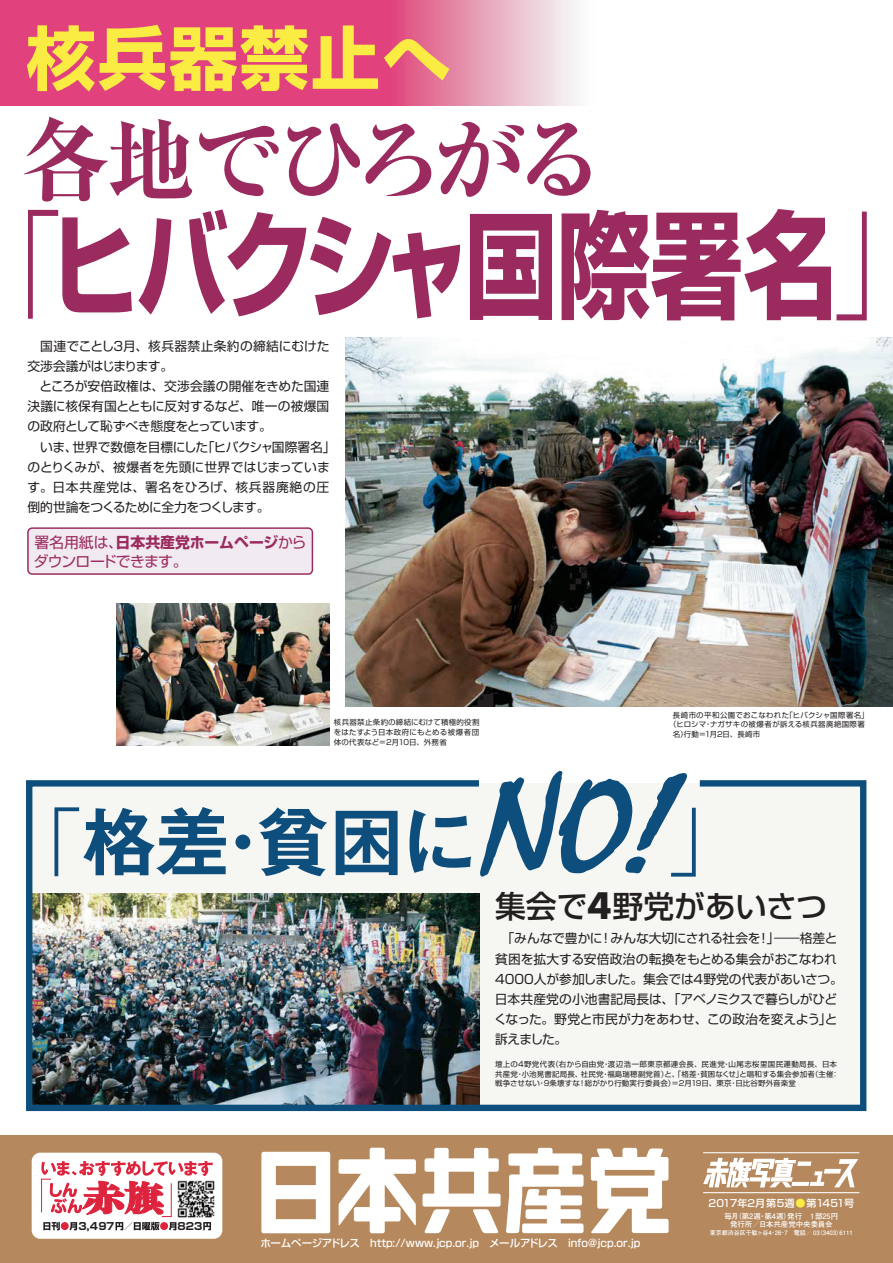
<style>
.page{position:relative;width:893px;height:1263px;background:#fff}
.page>*{position:absolute;margin:0;border:0;box-sizing:border-box;transform-origin:0 0}
.t1{font:700 116.1px "Shin Go Pro";letter-spacing:-.07em;color:#9b2b5f;scale:.8 1}
.t2{font:700 expanded 90.4px "Ryumin Pro";letter-spacing:-.08em;color:#9b2b5f}
.t3{font:700 73.3px "Gothic MB101 Pro De";color:#0e4e7d}
.t4{font:300 73.3px "Gothic MB101 Pro";color:#0e4e7d}
.t5{font:700 69.3px "Shin Go Pro";letter-spacing:.025em;color:#fbec43}
.t6{font:700 35.5px "Futura";color:#231f20}
.t7{font:500 30.8px "Shin Go Pro";color:#231f20}
.t8{font:14.9px/19.1px "Shin Go Pro";letter-spacing:-.05em;color:#9b2b5f}
.t9{font:700 14.9px "Shin Go Pro";color:#9b2b5f}
.t10{font:12.8px/20.2px "Shin Go Pro";letter-spacing:-.005em;color:#231f20}
.t11{font:12.8px "Shin Go Pro";letter-spacing:.025em;color:#231f20}
.t12{font:12.8px "Shin Go Pro";letter-spacing:-.03em;color:#231f20}
.t13{font:12.8px "Shin Go Pro";letter-spacing:-.025em;color:#231f20}
.t14{font:12.8px "Shin Go Pro";letter-spacing:-.035em;color:#231f20}
.t15{font:12.8px "Shin Go Pro";letter-spacing:-.06em;color:#231f20}
.t16{font:500 10.5px "Shin Go Pro";color:#fff}
.t17{font:500 10.1px "Shin Go Pro";letter-spacing:-.005em;color:#fff}
.t18{font:700 10.1px "Shin Go Pro";color:#231f20}
.t19{font:7.4px/9.6px "Shin Go Pro";letter-spacing:.035em;color:#231f20}
.t20{font:7.4px "Shin Go Pro";letter-spacing:.055em;color:#231f20}
.t21{font:700 7.4px/8.5px "Futo Go B101 Pro";color:#fff}
.t22{font:7.4px/9.6px "Shin Go Pro";letter-spacing:-.01em;color:#231f20}
.t23{font:700 6px "Futo Go B101 Pro";color:#fff}
.s1{font-weight:300}
.s2{font-weight:400}
.s3{font-family:"Gothic MB101 Pro";font-weight:300}
.s4{color:#fbec43}
</style>
<div class="page">
<div style="left:0;top:1135px;width:893px;height:128px;background:#b5885d"></div>
<svg style="left:703px;top:1158px;width:155px;height:29px"></svg>
<hr style="left:703px;top:1192px;width:156px;height:1px;background:#fff">
<hr style="left:703px;top:1152px;width:156px;height:1px;background:#fff">
<svg style="left:338px;top:1148px;width:78px;height:85px"></svg>
<svg style="left:422px;top:1148px;width:162px;height:85px"></svg>
<svg style="left:591px;top:1148px;width:78px;height:85px"></svg>
<svg style="left:261px;top:1152px;width:69px;height:81px"></svg>
<div style="left:32px;top:1153px;width:190px;height:86px;background:#fff;border-radius:9px"></div>
<svg style="left:41px;top:1161px;width:172px;height:69px"></svg>
<img style="left:173px;top:1177px;width:42px;height:44px">
<div style="left:28px;top:528px;width:284px;height:46px;background:#f2eaf1;border-radius:4px"></div>
<div style="left:27px;top:527px;width:286px;height:48px;border:1px solid #9b2b5f;border-radius:4px"></div>
<svg style="left:0;top:0;width:578px;height:105px;background:#e36090"></svg>
<img style="left:346px;top:338px;width:547px;height:369px">
<img style="left:117px;top:603px;width:212px;height:142px">
<svg style="left:553px;top:771px;width:134px;height:6px"></svg>
<img style="left:26px;top:777px;width:841px;height:335px">
<h3 class="t5" style="left:26px;top:3px;width:426px">核兵器禁止へ</h3>
<h2 class="t2" style="left:21px;top:89px;width:586px">各地でひろがる</h2>
<h1 class="t1" style="left:-32px;top:173px;width:1201px"><span class="s1">「</span>ヒバクシャ国際署名<span class="s1">「</span></h1>
<p class="t11" style="left:28px;top:335px;width:304px">　国連でことし3月、核兵器禁止条約の締結にむけた</p>
<p class="t14" style="left:28px;top:355px;width:147px">交渉会議がはじまります。</p>
<p class="t10" style="left:28px;top:374px;width:303px">　ところが安倍政権は、交渉会議の開催をきめた国連</p>
<p class="t10" style="left:28px;top:395px;width:303px">決議に核保有国とともに反対するなど、唯一の被爆国</p>
<p class="t12" style="left:28px;top:416px;width:246px">の政府として恥ずべき態度をとっています。</p>
<p class="t15" style="left:202px;top:436px;width:135px">「ヒバクシャ国際署名「</p>
<p class="t10" style="left:72px;top:435px;width:137px">世界で数億を目標にした</p>
<p class="t10" style="left:27px;top:435px;width:304px">　いま、<br>のとりくみが、被爆者を先頭に世界ではじまっています。日本共産党は、署名をひろげ、核兵器廃絶の圧倒的世論をつくるために全力をつくします。</p>
<p class="t9" style="left:116px;top:530px;width:192px">日本共産党ホームページ<span class="s2">から</span></p>
<p class="t8" style="left:34px;top:531px;width:155px">署名用紙は、<br>ダウンロードできます。</p>
<p class="t19" style="left:334px;top:717px;width:147px;text-align:justify">核兵器禁止条約の締結にむけて積極的役割をはたすよう日本政府にもとめる被爆者団体の代表など＝2月10日、外務省</p>
<p class="t19" style="left:785px;top:709px;width:85px">「ヒバクシャ国際署名「</p>
<p class="t19" style="left:710px;top:709px;width:156px;text-indent:-37px">長崎市の平和公園でおこなわれた<br>ナガサキの被爆者が訴える核兵器廃絶国際署</p>
<p class="t22" style="left:705px;top:718px;width:57px;text-indent:-36px">（ヒロシマ<br>1月2日、長崎市</p>
<p class="t19" style="left:704px;top:718px;width:9px">・</p>
<p class="t19" style="left:673px;top:728px;width:16px">名）</p>
<p class="t19" style="left:684px;top:728px;width:24px">行動＝</p>
<h3 class="t3" style="left:9px;top:781px;width:468px"><span class="s3">「</span>格差貧困に</h3>
<h3 class="t3" style="left:206px;top:781px;width:75px">・</h3>
<h3 class="t4" style="left:668px;top:781px;width:75px">「</h3>
<h3 class="t7" style="left:495px;top:881px;width:94px">集会で</h3>
<h3 class="t7" style="left:613px;top:881px;width:216px">野党があいさつ</h3>
<h3 class="t6" style="left:587px;top:880px;width:26px">4</h3>
<p class="t10" style="left:494px;top:927px;width:350px">　「みんなで豊かに<br>貧困を拡大する安倍政治の転換をもとめる集会がおこなわれ<br>4000人が参加しました。集会では4野党の代表があいさつ。日本共産党の小池書記局長は、「アベノミクスで暮らしがひどくなった。野党と市民が力をあわせ、この政治を変えようと」訴えました。</p>
<p class="t20" style="left:729px;top:1058px;width:110px">山尾志桜里国民運動局長、日本</p>
<p class="t13" style="left:599px;top:928px;width:163px">！みんな大切にされる社会を</p>
<p class="t10" style="left:757px;top:927px;width:82px">！」―格差と</p>
<p class="t20" style="left:608px;top:1058px;width:118px">渡辺浩一郎東京都連会長、民進党</p>
<p class="t19" style="left:551px;top:1058px;width:54px">（右から自由党</p>
<p class="t20" style="left:495px;top:1058px;width:62px">壇上の4野党代表</p>
<p class="t19" style="left:602px;top:1058px;width:9px">・</p>
<p class="t19" style="left:723px;top:1058px;width:9px">・</p>
<p class="t19" style="left:607px;top:1068px;width:91px">福島瑞穂副党首と）、「格差</p>
<p class="t19" style="left:700px;top:1068px;width:44px">貧困なくせ」</p>
<p class="t19" style="left:739px;top:1068px;width:77px">と唱和する集会参加者</p>
<p class="t19" style="left:811px;top:1068px;width:24px">（主催</p>
<p class="t19" style="left:495px;top:1068px;width:24px">共産党</p>
<p class="t19" style="left:522px;top:1068px;width:62px">小池晃書記局長、</p>
<p class="t19" style="left:581px;top:1068px;width:24px">社民党</p>
<p class="t19" style="left:832px;top:1068px;width:9px">：</p>
<p class="t19" style="left:516px;top:1068px;width:9px">・</p>
<p class="t19" style="left:602px;top:1068px;width:9px">・</p>
<p class="t19" style="left:695px;top:1068px;width:9px">・</p>
<p class="t19" style="left:585px;top:1078px;width:148px">総がかり行動実行委員会）＝2月19日、東京</p>
<p class="t19" style="left:735px;top:1078px;width:62px">日比谷野外音楽堂</p>
<p class="t19" style="left:544px;top:1078px;width:38px">9条壊すな</p>
<p class="t19" style="left:495px;top:1078px;width:46px">戦争させない</p>
<p class="t19" style="left:579px;top:1078px;width:9px">！</p>
<p class="t19" style="left:538px;top:1078px;width:9px">・</p>
<p class="t19" style="left:730px;top:1078px;width:9px">・</p>
<p class="t18" style="left:78px;top:1218px;width:37px">3,497</p>
<p class="t18" style="left:178px;top:1218px;width:26px">823</p>
<p class="t17" style="left:708px;top:1194px;width:147px">2017年2月第5週<span class="s4">●</span>第1451号</p>
<p class="t21" style="left:734px;top:1211px;width:28px">（第週2</p>
<p class="t21" style="left:764px;top:1211px;width:28px">第週4 ）</p>
<p class="t21" style="left:730px;top:1211px;width:104px;text-indent:-6px">毎月<br>発行所／日本共産党中央委員会</p>
<p class="t21" style="left:787px;top:1211px;width:52px">発行　１部25円</p>
<p class="t21" style="left:759px;top:1211px;width:9px">・</p>
<p class="t23" style="left:817px;top:1227px;width:27px">)3403(</p>
<p class="t23" style="left:784px;top:1227px;width:37px">　7 電話／ 03</p>
<p class="t23" style="left:710px;top:1227px;width:68px">東京都渋谷区千駄ヶ谷 ‐4</p>
<p class="t23" style="left:775px;top:1227px;width:8px">26</p>
<p class="t23" style="left:839px;top:1227px;width:15px">6111</p>
<p class="t23" style="left:780px;top:1227px;width:8px">‐</p>
<p class="t16" style="left:260px;top:1234px;width:381px">ホームページアドレス　http://www.jcp.or j p. 　メールアドレス　info@jcp.or j p.</p>
</div>
